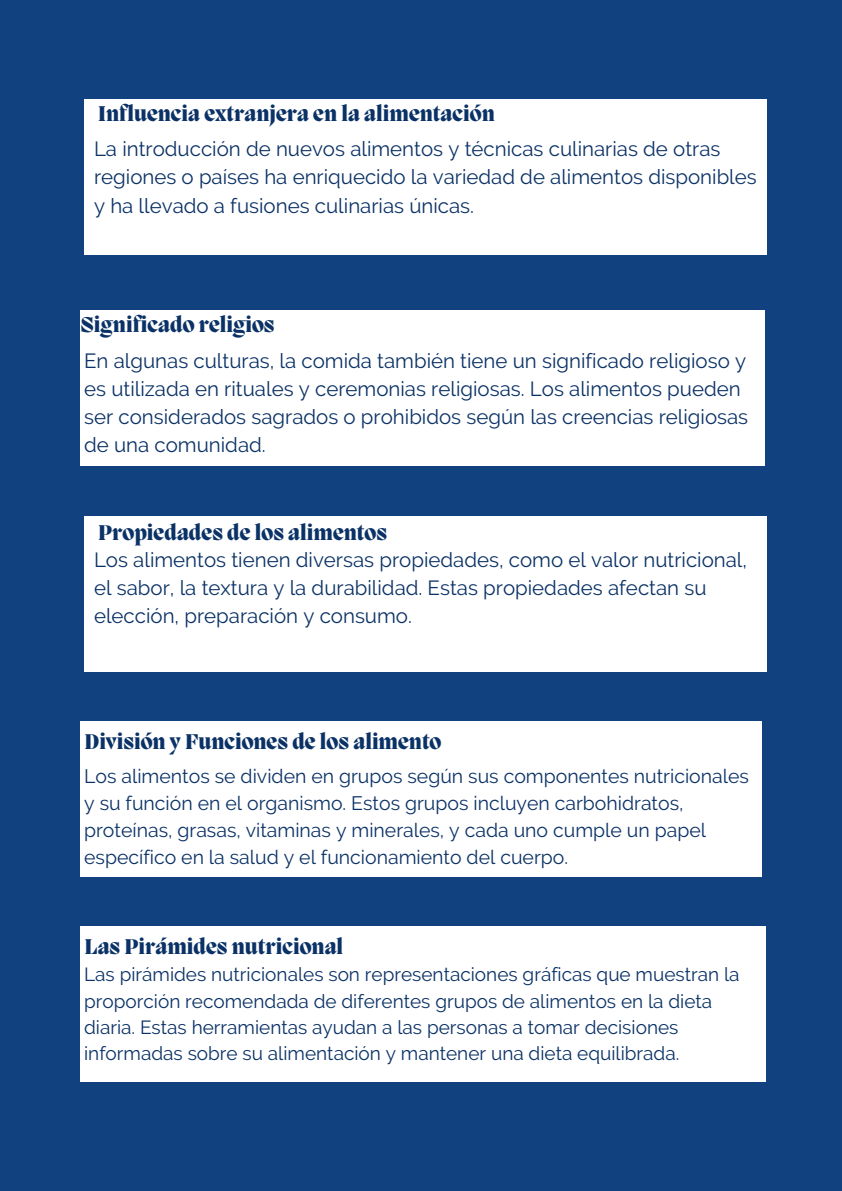
<style>
.page{position:relative;width:842px;height:1191px;background:#fff}
.page>*{position:absolute;margin:0;border:0;box-sizing:border-box;transform-origin:0 0}
.t1{font:800 21.9px "Migra";color:#0b3266}
.t2{font:20.5px/28.1px "Raleway";color:#0b3266}
.t3{font:19.4px/27px "Raleway";color:#0b3266}
.t4{font:19px/26.2px "Raleway";color:#0b3266}
</style>
<div class="page">
<div style="left:0;top:0;width:842px;height:1190px;background:#12417f"></div>
<div style="left:84px;top:99px;width:683px;height:156px;background:#fff"></div>
<div style="left:81px;top:310px;width:684px;height:156px;background:#fff"></div>
<div style="left:85px;top:516px;width:682px;height:155px;background:#fff"></div>
<div style="left:80px;top:721px;width:682px;height:155px;background:#fff"></div>
<div style="left:80px;top:926px;width:685px;height:155px;background:#fff"></div>
<p class="t1" style="left:98px;top:104px;width:398px">Influencia extranjera en la alimentación</p>
<p class="t2" style="left:94px;top:135px;width:664px">La introducción de nuevos alimentos y técnicas culinarias de otras regiones o países ha enriquecido la variedad de alimentos disponibles y ha llevado a fusiones culinarias únicas.</p>
<p class="t1" style="left:80px;top:314px;width:196px">Significado religios</p>
<p class="t2" style="left:84px;top:346px;width:666px">En algunas culturas, la comida también tiene un significado religioso y es utilizada en rituales y ceremonias religiosas. Los alimentos pueden ser considerados sagrados o prohibidos según las creencias religiosas de una comunidad.</p>
<p class="t1" style="left:98px;top:522px;width:290px">Propiedades de los alimentos</p>
<p class="t2" style="left:94px;top:545px;width:655px">Los alimentos tienen diversas propiedades, como el valor nutricional, el sabor, la textura y la durabilidad. Estas propiedades afectan su elección, preparación y consumo.</p>
<p class="t1" style="left:85px;top:731px;width:358px">División y Funciones de los alimento</p>
<p class="t3" style="left:84px;top:762px;width:666px">Los alimentos se dividen en grupos según sus componentes nutricionales y su función en el organismo. Estos grupos incluyen carbohidratos, proteínas, grasas, vitaminas y minerales, y cada uno cumple un papel específico en la salud y el funcionamiento del cuerpo.</p>
<p class="t1" style="left:85px;top:936px;width:260px">Las Pirámides nutricional</p>
<p class="t4" style="left:84px;top:961px;width:657px">Las pirámides nutricionales son representaciones gráficas que muestran la proporción recomendada de diferentes grupos de alimentos en la dieta diaria. Estas herramientas ayudan a las personas a tomar decisiones informadas sobre su alimentación y mantener una dieta equilibrada.</p>
</div>
